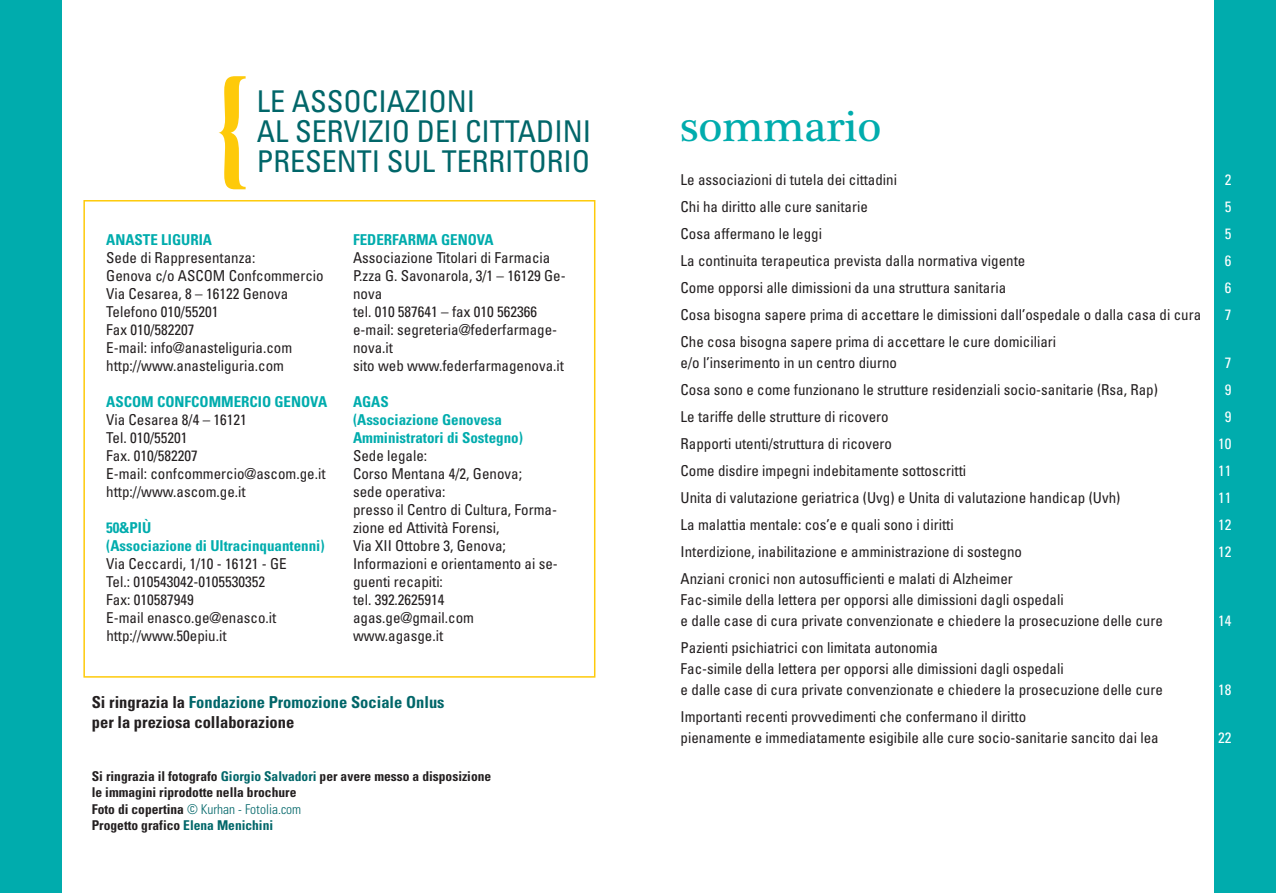
<style>
.page{position:relative;width:1276px;height:893px;background:#fff}
.page>*{position:absolute;margin:0;border:0;box-sizing:border-box;transform-origin:0 0}
.t1{font:45px "Plantagenet Cherokee";color:#00acad}
.t2{font:condensed 30px/30px "Univers";color:#016669}
.t3{font:700 condensed 16.5px/19.8px "Univers";color:#231f20}
.t4{font:condensed 15px/18px "Univers";color:#231f20}
.t5{font:700 condensed 15px/18px "Univers";color:#00acad}
.t6{font:condensed 15px "Univers";color:#fff}
.t7{font:700 condensed 13.5px/16.5px "Univers";color:#231f20}
.s1{color:#016669}
.s2{font-weight:300;color:#016669}
</style>
<div class="page">
<div style="left:1213px;top:0;width:63px;height:893px;background:#00acad"></div>
<svg style="left:219px;top:76px;width:27px;height:113px"></svg>
<div style="left:0;top:0;width:62px;height:893px;background:#00acad"></div>
<div style="left:83px;top:200px;width:512px;height:478px;border:2px solid #feca0a"></div>
<h2 class="t2" style="left:257px;top:89px;width:336px">LE ASSOCIAZIONI<br>AL SERVIZIO DEI CITTADINI<br>PRESENTI SUL TERRITORIO</h2>
<p class="t5" style="left:106px;top:232px;width:107px">ANASTE LIGURIA</p>
<p class="t4" style="left:106px;top:250px;width:219px">Sede di Rappresentanza:<br>Genova c/o ASCOM Confcommercio<br>Via Cesarea, 8 – 16122 Genova<br>Telefono 010/55201<br>Fax 010/582207<br>E-mail: info@anasteliguria.com http://www.anasteliguria.com</p>
<p class="t5" style="left:106px;top:394px;width:222px">ASCOM CONFCOMMERCIO GENOVA</p>
<p class="t4" style="left:106px;top:412px;width:221px">Via Cesarea 8/4 – 16121<br>Tel. 010/55201<br>Fax. 010/582207<br>E-mail: confcommercio@ascom.ge.it http://www.ascom.ge.it</p>
<p class="t5" style="left:106px;top:520px;width:220px">50&amp;PIÙ<br>(Associazione di Ultracinquantenni)</p>
<p class="t4" style="left:106px;top:556px;width:182px">Via Ceccardi, 1/10 - 16121 - GE<br>Tel.: 010543042-0105530352<br>Fax: 010587949<br>E-mail enasco.ge@enasco.it http://www.50epiu.it</p>
<p class="t5" style="left:353px;top:232px;width:142px">FEDERFARMA GENOVA</p>
<p class="t4" style="left:353px;top:250px;width:214px">Associazione Titolari di Farmacia<br>P.zza G. Savonarola, 3/1 – 16129 Ge&shy;nova<br>tel. 010 587641 – fax 010 562366 e-mail: segreteria@federfarmage&shy;nova.it<br>sito web www.federfarmagenova.it</p>
<p class="t5" style="left:353px;top:394px;width:171px">AGAS<br>(Associazione Genovesa<br>Amministratori di Sostegno)</p>
<p class="t4" style="left:353px;top:448px;width:206px">Sede legale:<br>Corso Mentana 4/2, Genova;<br>sede operativa:<br>presso il Centro di Cultura, Forma&shy;zione ed Attività Forensi,<br>Via XII Ottobre 3, Genova;<br>Informazioni e orientamento ai se&shy;guenti recapiti:<br>tel. 392.2625914 agas.ge@gmail.com www.agasge.it</p>
<p class="t3" style="left:92px;top:693px;width:354px">Si ringrazia la <span class="s1">Fondazione Promozione Sociale Onlus </span>per la preziosa collaborazione</p>
<p class="t7" style="left:92px;top:769px;width:401px">Si ringrazia il fotografo <span class="s1">Giorgio Salvadori</span> per avere messo a disposizione le immagini riprodotte nella brochure<br>Foto di copertina <span class="s2">© Kurhan - Fotolia.com<br></span>Progetto grafico <span class="s1">Elena Menichini</span></p>
<h1 class="t1" style="left:680px;top:100px;width:203px">sommario</h1>
<p class="t4" style="left:680px;top:171px;width:218px">Le associazioni di tutela dei cittadini</p>
<p class="t6" style="left:1224px;top:174px;width:8px">2</p>
<p class="t4" style="left:680px;top:198px;width:189px">Chi ha diritto alle cure sanitarie</p>
<p class="t6" style="left:1224px;top:201px;width:8px">5</p>
<p class="t4" style="left:680px;top:225px;width:143px">Cosa affermano le leggi</p>
<p class="t6" style="left:1224px;top:228px;width:8px">5</p>
<p class="t4" style="left:680px;top:252px;width:346px">La continuita terapeutica prevista dalla normativa vigente</p>
<p class="t6" style="left:1224px;top:255px;width:8px">6</p>
<p class="t4" style="left:680px;top:279px;width:327px">Come opporsi alle dimissioni da una struttura sanitaria</p>
<p class="t6" style="left:1224px;top:282px;width:8px">6</p>
<p class="t4" style="left:680px;top:306px;width:522px">Cosa bisogna sapere prima di accettare le dimissioni dall’ospedale o dalla casa di cura</p>
<p class="t6" style="left:1224px;top:309px;width:8px">7</p>
<p class="t4" style="left:680px;top:332px;width:377px;line-height:21px">Che cosa bisogna sapere prima di accettare le cure domiciliari e/o l’inserimento in un centro diurno</p>
<p class="t6" style="left:1224px;top:357px;width:8px">7</p>
<p class="t4" style="left:680px;top:381px;width:479px">Cosa sono e come funzionano le strutture residenziali socio-sanitarie (Rsa, Rap)</p>
<p class="t6" style="left:1224px;top:384px;width:8px">9</p>
<p class="t4" style="left:680px;top:408px;width:210px">Le tariffe delle strutture di ricovero</p>
<p class="t6" style="left:1224px;top:411px;width:8px">9</p>
<p class="t4" style="left:680px;top:435px;width:213px">Rapporti utenti/struttura di ricovero</p>
<p class="t6" style="left:1218px;top:438px;width:15px">10</p>
<p class="t4" style="left:680px;top:462px;width:287px">Come disdire impegni indebitamente sottoscritti</p>
<p class="t6" style="left:1218px;top:465px;width:15px">11</p>
<p class="t4" style="left:680px;top:489px;width:441px">Unita di valutazione geriatrica (Uvg) e Unita di valutazione handicap (Uvh)</p>
<p class="t6" style="left:1218px;top:492px;width:15px">11</p>
<p class="t4" style="left:680px;top:516px;width:275px">La malattia mentale: cos’e e quali sono i diritti</p>
<p class="t6" style="left:1218px;top:519px;width:15px">12</p>
<p class="t4" style="left:680px;top:543px;width:343px">Interdizione, inabilitazione e amministrazione di sostegno</p>
<p class="t6" style="left:1218px;top:546px;width:15px">12</p>
<p class="t4" style="left:680px;top:569px;width:484px;line-height:21px">Anziani cronici non autosufficienti e malati di Alzheimer<br>Fac-simile della lettera per opporsi alle dimissioni dagli ospedali<br>e dalle case di cura private convenzionate e chiedere la prosecuzione delle cure</p>
<p class="t6" style="left:1218px;top:615px;width:15px">14</p>
<p class="t4" style="left:680px;top:638px;width:484px;line-height:21px">Pazienti psichiatrici con limitata autonomia<br>Fac-simile della lettera per opporsi alle dimissioni dagli ospedali<br>e dalle case di cura private convenzionate e chiedere la prosecuzione delle cure</p>
<p class="t4" style="left:680px;top:707px;width:480px;line-height:21px">Importanti recenti provvedimenti che confermano il diritto<br>pienamente e immediatamente esigibile alle cure socio-sanitarie sancito dai lea</p>
<p class="t6" style="left:1218px;top:684px;width:15px">18</p>
<p class="t6" style="left:1218px;top:732px;width:15px">22</p>
</div>
